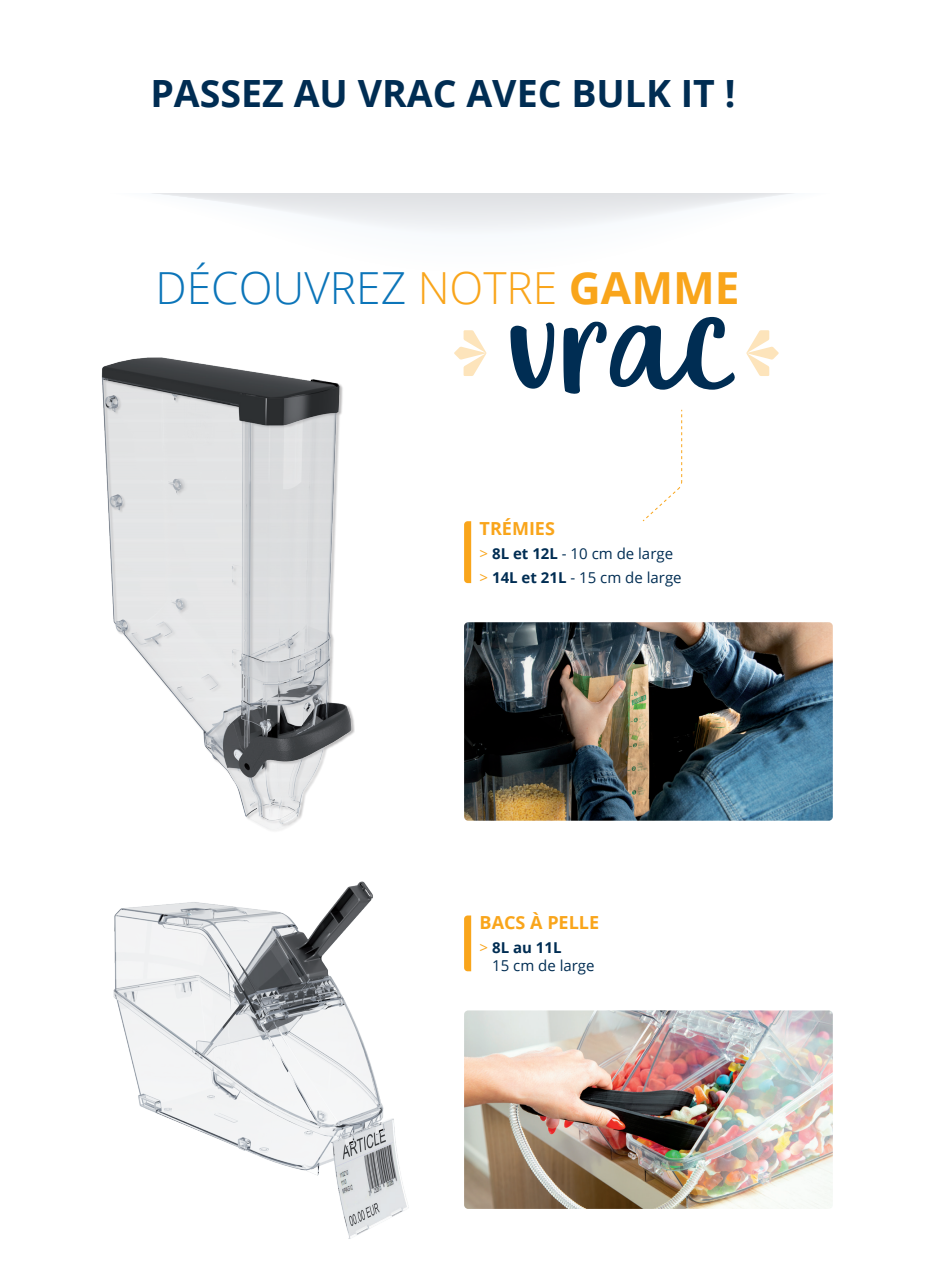
<style>
.page{position:relative;width:936px;height:1276px;background:#fff}
.page>*{position:absolute;margin:0;border:0;box-sizing:border-box;transform-origin:0 0}
.t1{font:201.45px "Eufoniem One";color:#002d53}
.t2{font:300 44.25px "Open Sans";color:#0c75b9}
.t3{font:700 37.5px "Open Sans";color:#002d53}
.t4{font:700 18px "Open Sans";color:#f9a51b}
.t5{font:15px/24px "Open Sans";color:#002d53}
.s1{color:#f9a51b}
.s2{font-weight:700;color:#f9a51b}
.s3{font-weight:700}
</style>
<div class="page">
<img style="left:101px;top:357px;width:254px;height:474px">
<svg style="left:161px;top:194px;width:625px;height:38px"></svg>
<svg style="left:464px;top:521px;width:7px;height:62px"></svg>
<svg style="left:464px;top:915px;width:7px;height:56px"></svg>
<svg style="left:454px;top:330px;width:32px;height:46px"></svg>
<svg style="left:746px;top:330px;width:32px;height:46px"></svg>
<img style="left:464px;top:622px;width:368px;height:198px">
<img style="left:464px;top:1010px;width:368px;height:199px">
<svg style="left:642px;top:409px;width:40px;height:113px"></svg>
<img style="left:113px;top:881px;width:296px;height:358px">
<p class="t3" style="left:150px;top:67px;width:586px">PASSEZ AU VRAC AVEC BULK IT !</p>
<p class="t2" style="left:155px;top:257px;width:585px">DÉCOUVREZ <span class="s1">NOTRE</span> <span class="s2">GAMME</span></p>
<p class="t1" style="left:508px;top:227px;width:233px">vrac</p>
<p class="t4" style="left:479px;top:516px;width:77px">TRÉMIES</p>
<p class="t5" style="left:479px;top:541px;width:203px"><span class="s1">&gt;</span> <span class="s3">8L et 12L</span> - 10 cm de large <span class="s1">&gt;</span> <span class="s3">14L et 21L</span> - 15 cm de large</p>
<p class="t4" style="left:479px;top:910px;width:121px">BACS À PELLE</p>
<p class="t5" style="left:492px;top:938px;width:104px;line-height:18px;text-indent:-12px"><span class="s1">&gt;</span> <span class="s3">8L au 11L<br></span>15 cm de large</p>
</div>
